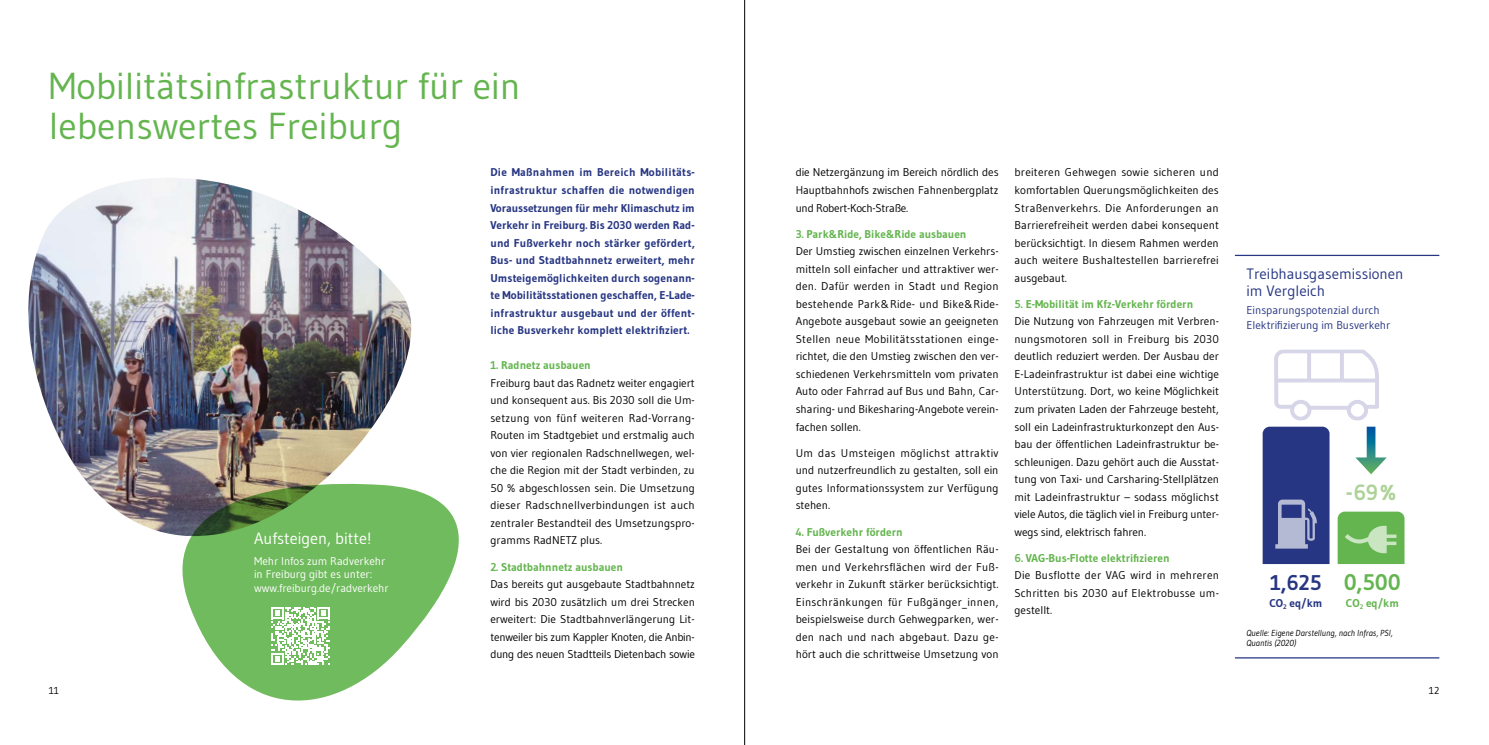
<style>
.page{position:relative;width:1489px;height:745px;background:#fff}
.page>*{position:absolute;margin:0;border:0;box-sizing:border-box;transform-origin:0 0}
.Headline_innen_1{font:37.5px/40px "Gudea";color:#64b54f}
.t1{font:700 22.5px "Gudea";color:#64b54f}
.t2{font:700 21.88px "Gudea";color:#add298}
.t3{font:700 21.25px "Gudea";color:#273683}
.t4{font:16.25px "Gudea";color:#fff}
.Schaubild-Text{font:15px/17.5px "Gudea";color:#273683}
.Fließtext{font:11.25px/17.5px "Gudea";color:#000;text-align:justify}
.Teaser-Text{font:700 11.25px/17.5px "Gudea";letter-spacing:.01em;color:#273683;text-align:justify}
.Kapitelüberschrift{font:700 11.25px "Gudea";color:#64b54f}
.t5{font:11.25px/13.8px "Gudea";color:#fff}
.Schaubild-Text-2{font:11.25px/15px "Gudea";color:#273683}
.t6{font:10px "Gudea";color:#000}
.Bildunterschrift_Que{font:italic 8.75px/10.5px "Gudea";color:#000}
</style>
<div class="page">
<hr style="left:744px;top:0;width:1px;height:744px;background:#000">
<img style="left:28px;top:178px;width:384px;height:350px">
<hr style="left:1234px;top:656px;width:205px;height:2px;background:#273683">
<hr style="left:1234px;top:254px;width:205px;height:2px;background:#273683">
<svg style="left:150px;top:477px;width:309px;height:224px;fill:#70bb5d"></svg>
<svg style="left:271px;top:606px;width:58px;height:58px"></svg>
<svg style="left:1274px;top:349px;width:104px;height:71px"></svg>
<svg style="left:1366px;top:431px;width:9px;height:26px"></svg>
<svg style="left:1355px;top:457px;width:31px;height:17px"></svg>
<svg style="left:1337px;top:511px;width:67px;height:52px;background:#79be66"></svg>
<svg style="left:1262px;top:426px;width:67px;height:137px;background:#3d4b8f"></svg>
<h1 class="Headline_innen_1" style="left:49px;top:65px;width:473px">Mobilitätsinfrastruktur für ein lebenswertes Freiburg</h1>
<p class="t4" style="left:254px;top:527px;width:119px">Aufsteigen, bitte!</p>
<p class="t5" style="left:254px;top:553px;width:136px">Mehr Infos zum Radverkehr in Freiburg gibt es unter: www.freiburg.de/radverkehr</p>
<p class="Teaser-Text" style="left:490px;top:164px;width:206px">Die Maßnahmen im Bereich Mobilitäts&shy;infrastruktur schaffen die notwendigen Voraussetzungen für mehr Klimaschutz im Verkehr in Freiburg. Bis 2030 werden Rad&shy;und Fußverkehr noch stärker gefördert, Bus- und Stadtbahnnetz erweitert, mehr Umsteigemöglichkeiten durch sogenann&shy;te Mobilitätsstationen geschaffen, E-Lade&shy;infrastruktur ausgebaut und der öffent&shy;liche Busverkehr komplett elektrifiziert.</p>
<h1 class="Kapitelüberschrift" style="left:490px;top:358px;width:102px">1. Radnetz ausbauen</h1>
<p class="Fließtext" style="left:490px;top:373px;width:206px">Freiburg baut das Radnetz weiter engagiert und konsequent aus. Bis 2030 soll die Um&shy;setzung von fünf weiteren Rad-Vorrang-Routen im Stadtgebiet und erstmalig auch von vier regionalen Radschnellwegen, wel&shy;che die Region mit der Stadt verbinden, zu 50 % abgeschlossen sein. Die Umsetzung dieser Radschnellverbindungen ist auch zentraler Bestandteil des Umsetzungspro&shy;gramms RadNETZ plus.</p>
<h1 class="Kapitelüberschrift" style="left:490px;top:559px;width:134px">2. Stadtbahnnetz ausbauen</h1>
<p class="Fließtext" style="left:490px;top:575px;width:206px">Das bereits gut ausgebaute Stadtbahnnetz wird bis 2030 zusätzlich um drei Strecken erweitert: Die Stadtbahnverlängerung Lit&shy;tenweiler bis zum Kappler Knoten, die Anbin&shy;dung des neuen Stadtteils Dietenbach sowie</p>
<p class="Fließtext" style="left:795px;top:163px;width:204px">die Netzergänzung im Bereich nördlich des Hauptbahnhofs zwischen Fahnenbergplatz und Robert-Koch-Straße.</p>
<h1 class="Kapitelüberschrift" style="left:795px;top:227px;width:172px">3. Park&amp;Ride, Bike&amp;Ride ausbauen</h1>
<p class="Fließtext" style="left:795px;top:242px;width:204px">Der Umstieg zwischen einzelnen Verkehrs&shy;mitteln soll einfacher und attraktiver wer&shy;den. Dafür werden in Stadt und Region bestehende Park&amp;Ride- und Bike&amp;Ride-Angebote ausgebaut sowie an geeigneten Stellen neue Mobilitätsstationen einge&shy;richtet, die den Umstieg zwischen den ver&shy;schiedenen Verkehrsmitteln vom privaten Auto oder Fahrrad auf Bus und Bahn, Car&shy;sharing- und Bikesharing-Angebote verein&shy;fachen sollen.</p>
<p class="Fließtext" style="left:795px;top:443px;width:204px">Um das Umsteigen möglichst attraktiv und nutzerfreundlich zu gestalten, soll ein gutes Informationssystem zur Verfügung stehen.</p>
<h1 class="Kapitelüberschrift" style="left:795px;top:524px;width:108px">4. Fußverkehr fördern</h1>
<p class="Fließtext" style="left:795px;top:540px;width:204px">Bei der Gestaltung von öffentlichen Räu&shy;men und Verkehrsflächen wird der Fuß&shy;verkehr in Zukunft stärker berücksichtigt.<br>Einschränkungen für Fußgänger_innen, beispielsweise durch Gehwegparken, wer&shy;den nach und nach abgebaut. Dazu ge&shy;hört auch die schrittweise Umsetzung von</p>
<p class="Fließtext" style="left:1014px;top:163px;width:206px">breiteren Gehwegen sowie sicheren und komfortablen Querungsmöglichkeiten des Straßenverkehrs. Die Anforderungen an Barrierefreiheit werden dabei konsequent berücksichtigt. In diesem Rahmen werden auch weitere Bushaltestellen barrierefrei ausgebaut.</p>
<h1 class="Kapitelüberschrift" style="left:1014px;top:297px;width:180px">5. E-Mobilität im Kfz-Verkehr fördern</h1>
<p class="Fließtext" style="left:1014px;top:312px;width:206px">Die Nutzung von Fahrzeugen mit Verbren&shy;nungsmotoren soll in Freiburg bis 2030 deutlich reduziert werden. Der Ausbau der E-Ladeinfrastruktur ist dabei eine wichtige Unterstützung. Dort, wo keine Möglichkeit zum privaten Laden der Fahrzeuge besteht, soll ein Ladeinfrastrukturkonzept den Aus&shy;bau der öffentlichen Ladeinfrastruktur be&shy;schleunigen. Dazu gehört auch die Ausstat&shy;tung von Taxi- und Carsharing-Stellplätzen mit Ladeinfrastruktur – sodass möglichst viele Autos, die täglich viel in Freiburg unter&shy;wegs sind, elektrisch fahren.</p>
<h1 class="Kapitelüberschrift" style="left:1014px;top:550px;width:157px">6. VAG-Bus-Flotte elektrifizieren</h1>
<p class="Fließtext" style="left:1014px;top:566px;width:206px">Die Busflotte der VAG wird in mehreren Schritten bis 2030 auf Elektrobusse um&shy;gestellt.</p>
<p class="Schaubild-Text" style="left:1246px;top:264px;width:158px">Treibhausgasemissionen im Vergleich</p>
<p class="Schaubild-Text-2" style="left:1246px;top:302px;width:145px">Einsparungspotenzial durch<br>Elektrifizierung im Busverkehr</p>
<p class="t2" style="left:1345px;top:478px;width:52px">-69%</p>
<p class="t3" style="left:1269px;top:569px;width:53px">1,625</p>
<p class="Teaser-Text" style="left:1269px;top:593px;width:54px">CO<sub>2</sub> eq/km</p>
<p class="t1" style="left:1343px;top:568px;width:59px">0,500</p>
<p class="Kapitelüberschrift" style="left:1345px;top:595px;width:54px">CO<sub>2</sub> eq/km</p>
<p class="Bildunterschrift_Que" style="left:1246px;top:627px;width:148px">Quelle: Eigene Darstellung, nach Infras, PSI,<br>Quantis (2020)</p>
<p class="t6" style="left:49px;top:684px;width:12px">11</p>
<p class="t6" style="left:1428px;top:684px;width:12px">12</p>
</div>
